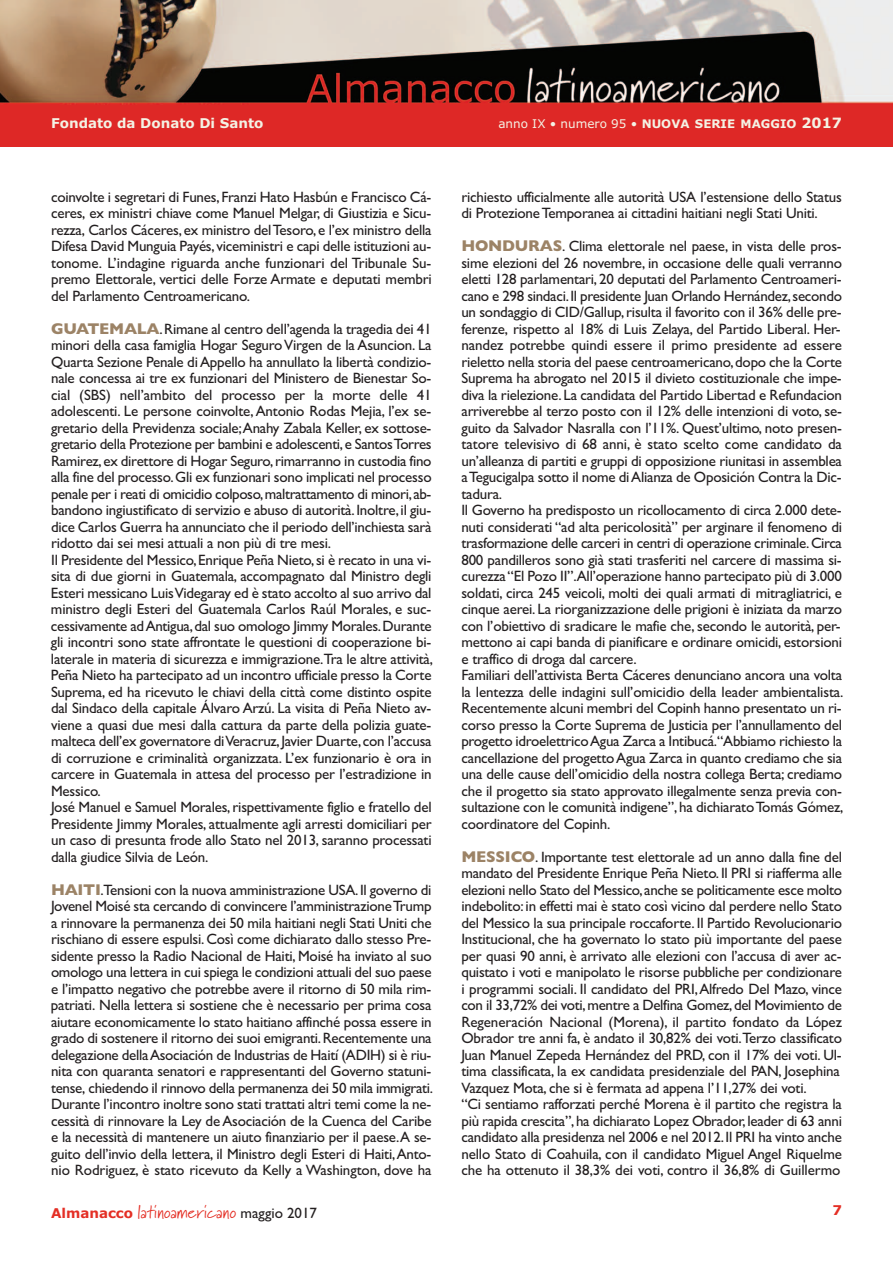
<style>
.page{position:relative;width:893px;height:1263px;background:#fff}
.page>*{position:absolute;margin:0;border:0;box-sizing:border-box;transform-origin:0 0}
.t1{font:18px "Marydale";letter-spacing:.01em;color:#e42f25}
.t2{font:15px/16.5px "Gill Sans";letter-spacing:-.015em;color:#231f20}
.t3{font:700 13.5px "Verdana";color:#f4f2e4}
.t4{font:700 13.5px "Verdana";color:#e42f25}
.t5{font:12px "Verdana";color:#f4f2e4}
.s1{font-weight:700;font-size:11.85px}
.s2{font-weight:700;font-size:14.25px}
.s3{font-weight:700;font-size:15.75px;color:#9c8366}
.s4{font-family:"Verdana";font-weight:700;font-size:13.5px}
.s5{font-family:"Gill Sans";font-size:15px;color:#231f20}
</style>
<div class="page">
<img style="left:0;top:0;width:893px;height:105px">
<div style="left:0;top:105px;width:893px;height:42px;background:#de2826"></div>
<p class="t3" style="left:51px;top:115px;width:214px">Fondato da Donato Di Santo</p>
<p class="t5" style="left:498px;top:117px;width:345px">anno IX • numero 95 • <span class="s1">NUOVA SERIE MAGGIO</span> <span class="s2">2017</span></p>
<p class="t2" style="left:51px;top:188px;width:382px;text-align:justify">coinvolte i segretari di Funes,Franzi Hato Hasbún e Francisco Cá&shy;ceres, ex ministri chiave come Manuel Melgar, di Giustizia e Sicu&shy;rezza, Carlos Cáceres,ex ministro delTesoro,e l’ex ministro della Difesa David Munguia Payés,viceministri e capi delle istituzioni au&shy;tonome. L’indagine riguarda anche funzionari del Tribunale Su&shy;premo Elettorale, vertici delle Forze Armate e deputati membri del Parlamento Centroamericano.</p>
<p class="t2" style="left:51px;top:320px;width:384px"><span class="s3">GUATEMALA</span>.Rimane al centro dell’agenda la tragedia dei 41 minori della casa famiglia Hogar SeguroVirgen de la Asuncion. La Quarta Sezione Penale diAppello ha annullato la libertà condizio&shy;nale concessa ai tre ex funzionari del Ministero de Bienestar So&shy;cial (SBS) nell’ambito del processo per la morte delle 41 adolescenti. Le persone coinvolte,Antonio Rodas Mejia, l’ex se&shy;gretario della Previdenza sociale;Anahy Zabala Keller, ex sottose&shy;gretario della Protezione per bambini e adolescenti,e SantosTorres Ramirez,ex direttore di Hogar Seguro,rimarranno in custodia fino alla fine del processo.Gli ex funzionari sono implicati nel processo penale per i reati di omicidio colposo,maltrattamento di minori,ab&shy;bandono ingiustificato di servizio e abuso di autorità.Inoltre,il giu&shy;dice Carlos Guerra ha annunciato che il periodo dell’inchiesta sarà ridotto dai sei mesi attuali a non più di tre mesi.<br>Il Presidente del Messico,Enrique Peña Nieto,si è recato in una vi&shy;sita di due giorni in Guatemala, accompagnato dal Ministro degli Esteri messicano LuisVidegaray ed è stato accolto al suo arrivo dal ministro degli Esteri del Guatemala Carlos Raúl Morales, e suc&shy;cessivamente adAntigua,dal suo omologo Jimmy Morales.Durante gli incontri sono state affrontate le questioni di cooperazione bi&shy;laterale in materia di sicurezza e immigrazione.Tra le altre attività, Peña Nieto ha partecipato ad un incontro ufficiale presso la Corte Suprema, ed ha ricevuto le chiavi della città come distinto ospite dal Sindaco della capitale Álvaro Arzú. La visita di Peña Nieto av&shy;viene a quasi due mesi dalla cattura da parte della polizia guate&shy;malteca dell’ex governatore diVeracruz,Javier Duarte,con l’accusa di corruzione e criminalità organizzata. L’ex funzionario è ora in carcere in Guatemala in attesa del processo per l’estradizione in Messico.<br>José Manuel e Samuel Morales,rispettivamente figlio e fratello del Presidente Jimmy Morales, attualmente agli arresti domiciliari per un caso di presunta frode allo Stato nel 2013, saranno processati dalla giudice Silvia de León.</p>
<p class="t2" style="left:51px;top:881px;width:384px;text-align:justify"><span class="s3">HAITI</span>.Tensioni con la nuova amministrazione USA.Il governo di Jovenel Moisé sta cercando di convincere l’amministrazioneTrump a rinnovare la permanenza dei 50 mila haitiani negli Stati Uniti che rischiano di essere espulsi.Così come dichiarato dallo stesso Pre&shy;sidente presso la Radio Nacional de Haiti, Moisé ha inviato al suo omologo una lettera in cui spiega le condizioni attuali del suo paese e l’impatto negativo che potrebbe avere il ritorno di 50 mila rim&shy;patriati. Nella lettera si sostiene che è necessario per prima cosa aiutare economicamente lo stato haitiano affinché possa essere in grado di sostenere il ritorno dei suoi emigranti.Recentemente una delegazione dellaAsociación de Industrias de Haití (ADIH) si è riu&shy;nita con quaranta senatori e rappresentanti del Governo statuni&shy;tense, chiedendo il rinnovo della permanenza dei 50 mila immigrati.<br>Durante l’incontro inoltre sono stati trattati altri temi come la ne&shy;cessità di rinnovare la Ley de Asociación de la Cuenca del Caribe e la necessità di mantenere un aiuto finanziario per il paese.A se&shy;guito dell’invio della lettera, il Ministro degli Esteri di Haiti,Anto&shy;nio Rodriguez, è stato ricevuto da Kelly a Washington, dove ha</p>
<p class="t2" style="left:461px;top:188px;width:382px">richiesto ufficialmente alle autorità USA l’estensione dello Status di ProtezioneTemporanea ai cittadini haitiani negli Stati Uniti.</p>
<p class="t2" style="left:461px;top:238px;width:384px"><span class="s3">HONDURAS</span>. Clima elettorale nel paese, in vista delle pros&shy;sime elezioni del 26 novembre, in occasione delle quali verranno eletti 128 parlamentari,20 deputati del Parlamento Centroameri&shy;cano e 298 sindaci.Il presidente Juan Orlando Hernández,secondo un sondaggio di CID/Gallup,risulta il favorito con il 36% delle pre&shy;ferenze, rispetto al 18% di Luis Zelaya, del Partido Liberal. Her&shy;nandez potrebbe quindi essere il primo presidente ad essere rieletto nella storia del paese centroamericano,dopo che la Corte Suprema ha abrogato nel 2015 il divieto costituzionale che impe&shy;diva la rielezione.La candidata del Partido Libertad e Refundacion arriverebbe al terzo posto con il 12% delle intenzioni di voto, se&shy;guito da Salvador Nasralla con l’11%. Quest’ultimo, noto presen&shy;tatore televisivo di 68 anni, è stato scelto come candidato da un’alleanza di partiti e gruppi di opposizione riunitasi in assemblea aTegucigalpa sotto il nome diAlianza de Oposición Contra la Dic&shy;tadura.<br>Il Governo ha predisposto un ricollocamento di circa 2.000 dete&shy;nuti considerati “ad alta pericolosità” per arginare il fenomeno di trasformazione delle carceri in centri di operazione criminale.Circa 800 pandilleros sono già stati trasferiti nel carcere di massima si&shy;curezza“El Pozo II”.All’operazione hanno partecipato più di 3.000 soldati, circa 245 veicoli, molti dei quali armati di mitragliatrici, e cinque aerei. La riorganizzazione delle prigioni è iniziata da marzo con l’obiettivo di sradicare le mafie che, secondo le autorità, per&shy;mettono ai capi banda di pianificare e ordinare omicidi, estorsioni e traffico di droga dal carcere.<br>Familiari dell’attivista Berta Cáceres denunciano ancora una volta la lentezza delle indagini sull’omicidio della leader ambientalista.<br>Recentemente alcuni membri del Copinh hanno presentato un ri&shy;corso presso la Corte Suprema de Justicia per l’annullamento del progetto idroelettricoAgua Zarca a Intibucá.“Abbiamo richiesto la cancellazione del progettoAgua Zarca in quanto crediamo che sia una delle cause dell’omicidio della nostra collega Berta; crediamo che il progetto sia stato approvato illegalmente senza previa con&shy;sultazione con le comunità indigene”,ha dichiaratoTomás Gómez, coordinatore del Copinh.</p>
<p class="t2" style="left:461px;top:848px;width:382px"><span class="s3">MESSICO</span>. Importante test elettorale ad un anno dalla fine del mandato del Presidente Enrique Peña Nieto.Il PRI si riafferma alle elezioni nello Stato del Messico,anche se politicamente esce molto indebolito:in effetti mai è stato così vicino dal perdere nello Stato del Messico la sua principale roccaforte. Il Partido Revolucionario Institucional, che ha governato lo stato più importante del paese per quasi 90 anni, è arrivato alle elezioni con l’accusa di aver ac&shy;quistato i voti e manipolato le risorse pubbliche per condizionare i programmi sociali. Il candidato del PRI,Alfredo Del Mazo, vince con il 33,72% dei voti,mentre a Delfina Gomez,del Movimiento de Regeneración Nacional (Morena), il partito fondato da López Obrador tre anni fa, è andato il 30,82% dei voti.Terzo classificato Juan Manuel Zepeda Hernández del PRD, con il 17% dei voti. Ul&shy;tima classificata, la ex candidata presidenziale del PAN, Josephina Vazquez Mota, che si è fermata ad appena l’11,27% dei voti.<br>“Ci sentiamo rafforzati perché Morena è il partito che registra la più rapida crescita”,ha dichiarato Lopez Obrador,leader di 63 anni candidato alla presidenza nel 2006 e nel 2012.Il PRI ha vinto anche nello Stato di Coahuila, con il candidato Miguel Angel Riquelme che ha ottenuto il 38,3% dei voti, contro il 36,8% di Guillermo</p>
<p class="t1" style="left:51px;top:1201px;width:268px"><span class="s4">Almanacco</span> latinoamericano <span class="s5">maggio 2017</span></p>
<p class="t4" style="left:832px;top:1202px;width:11px">7</p>
</div>
